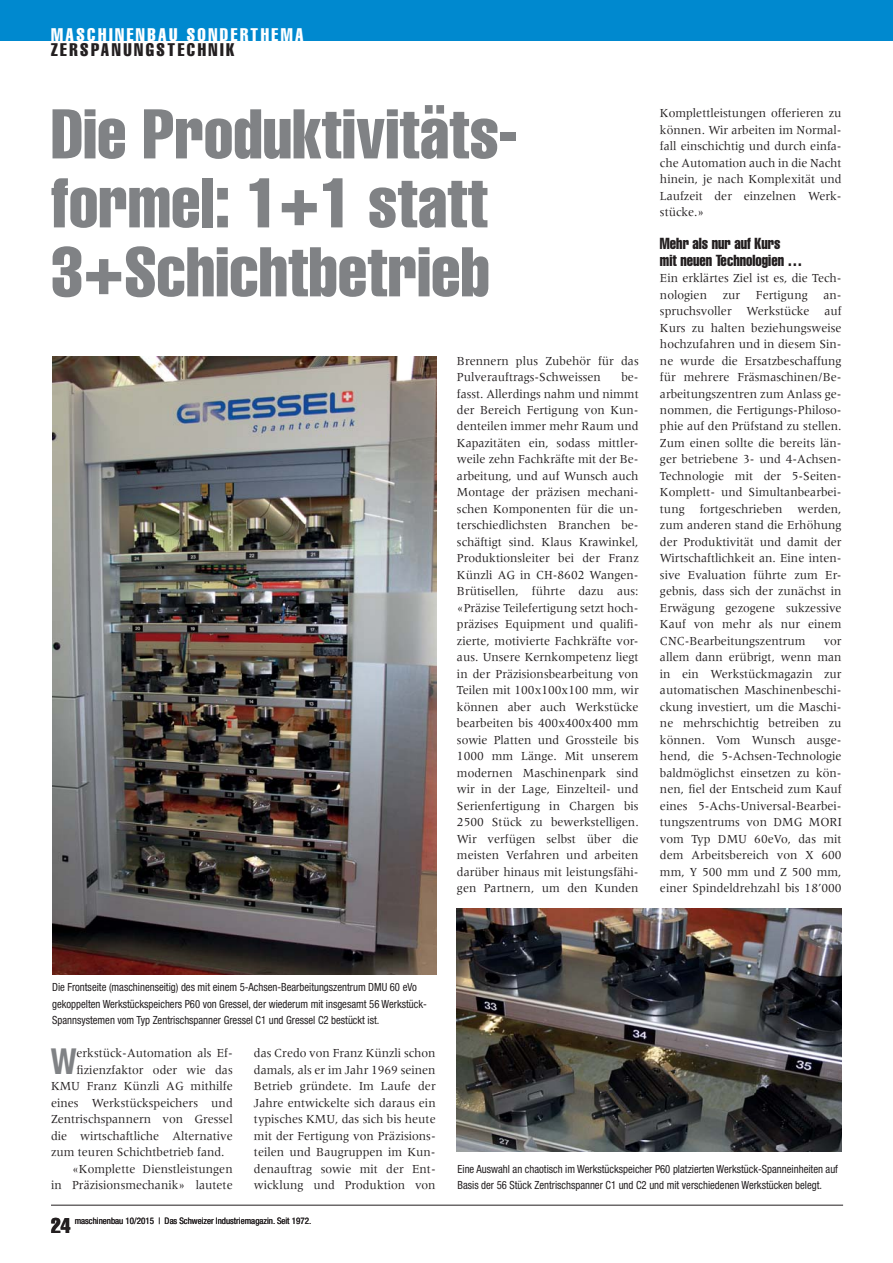
<style>
.page{position:relative;width:893px;height:1263px;background:#fff}
.page>*{position:absolute;margin:0;border:0;box-sizing:border-box;transform-origin:0 0}
.t1{font:extra-condensed 69px/69px "Helvetica";color:#808285}
.t2{font:700 condensed 35.85px "Helvetica Neue";color:#808285;scale:.95 1}
.t3{font:extra-condensed 21px "Helvetica";color:#231f20}
.t4{font:extra-condensed 18px "Helvetica";letter-spacing:.14em;color:#fff}
.t5{font:extra-condensed 18px "Helvetica";letter-spacing:.14em;color:#231f20}
.t6{font:extra-condensed 15.75px/16.5px "Helvetica";color:#231f20;scale:.95 1}
.t7{font:12.75px/16.5px "Meridien LT Std";color:#231f20;text-align:justify;scale:.95 1}
.t8{font:condensed 11.25px/16.5px "Helvetica Neue";color:#231f20;scale:.95 1}
.t9{font:condensed 9px "Helvetica Neue";color:#231f20}
</style>
<div class="page">
<hr style="left:51px;top:1205px;width:792px;height:1px;background:#231f20">
<div style="left:0;top:0;width:893px;height:41px;background:#0089cf"></div>
<img style="left:52px;top:356px;width:385px;height:619px">
<img style="left:457px;top:909px;width:385px;height:242px">
<h3 class="t4" style="left:51px;top:28px;width:254px">MASCHINENBAU SONDERTHEMA</h3>
<h3 class="t5" style="left:51px;top:43px;width:185px">ZERSPANUNGSTECHNIK</h3>
<h1 class="t1" style="left:51px;top:104px;width:467px">Die Produktivitäts&shy;formel: 1+1 statt<br>3+Schichtbetrieb</h1>
<p class="t7" style="left:660px;top:105px;width:193px">Komplettleistungen offerieren zu können. Wir arbeiten im Normal&shy;fall einschichtig und durch einfa&shy;che Automation auch in die Nacht hinein, je nach Komplexität und Laufzeit der einzelnen Werk&shy;stücke.»</p>
<p class="t6" style="left:660px;top:236px;width:152px">Mehr als nur auf Kurs<br>mit neuen Technologien …</p>
<p class="t7" style="left:660px;top:270px;width:193px">Ein erklärtes Ziel ist es, die Tech&shy;nologien zur Fertigung an&shy;spruchsvoller Werkstücke auf Kurs zu halten beziehungsweise hochzufahren und in diesem Sin&shy;ne wurde die Ersatzbeschaffung für mehrere Fräsmaschinen/Be&shy;arbeitungszentren zum Anlass ge&shy;nommen, die Fertigungs-Philoso&shy;phie auf den Prüfstand zu stellen.<br>Zum einen sollte die bereits län&shy;ger betriebene 3- und 4-Achsen-Technologie mit der 5-Seiten-Komplett- und Simultanbearbei&shy;tung fortgeschrieben werden, zum anderen stand die Erhöhung der Produktivität und damit der Wirtschaftlichkeit an. Eine inten&shy;sive Evaluation führte zum Er&shy;gebnis, dass sich der zunächst in Erwägung gezogene sukzessive Kauf von mehr als nur einem CNC-Bearbeitungszentrum</p>
<p class="t7" style="left:457px;top:353px;width:193px">Brennern plus Zubehör für das<br>Pulverauftrags-Schweissen</p>
<p class="t7" style="left:457px;top:369px;width:193px;text-indent:164px">be&shy;fasst. Allerdings nahm und nimmt der Bereich Fertigung von Kun&shy;denteilen immer mehr Raum und Kapazitäten ein, sodass mittler&shy;weile zehn Fachkräfte mit der Be&shy;arbeitung, und auf Wunsch auch Montage der präzisen mechani&shy;schen Komponenten für die un&shy;terschiedlichsten Branchen be&shy;schäftigt sind. Klaus Krawinkel, Produktionsleiter bei der Franz Künzli AG in CH-8602 Wangen-Brütisellen, führte dazu aus: «Präzise Teilefertigung setzt hoch&shy;präzises Equipment und qualifi&shy;zierte, motivierte Fachkräfte vor&shy;aus. Unsere Kernkompetenz liegt in der Präzisionsbearbeitung von Teilen mit 100x100x100 mm, wir können aber auch Werkstücke be arbeiten bis 400x400x400 mm sowie Platten und Grossteile bis 1000 mm Länge. Mit unserem modernen Maschinenpark sind wir in der Lage, Einzelteil- und Serienfertigung in Chargen bis 2500 Stück zu bewerkstelligen.<br>Wir verfügen selbst über die meisten Verfahren und arbeiten darüber hinaus mit leistungsfähi&shy;gen Partnern, um den Kunden</p>
<p class="t7" style="left:660px;top:633px;width:193px;text-indent:164px">vor allem dann erübrigt, wenn man in ein Werkstückmagazin zur automatischen Maschinenbeschi&shy;ckung investiert, um die Maschi&shy;ne mehrschichtig betreiben zu können. Vom Wunsch ausge&shy;hend, die 5-Achsen-Technologie baldmöglichst einsetzen zu kön&shy;nen, fiel der Entscheid zum Kauf eines 5-Achs-Universal-Bearbei&shy;tungszentrums von DMG MORI vom Typ DMU 60eVo, das mit dem Arbeitsbereich von X 600 mm, Y 500 mm und Z 500 mm, einer Spindeldrehzahl bis 18’000</p>
<p class="t8" style="left:52px;top:980px;width:396px">Die Frontseite (maschinenseitig) des mit einem 5-Achsen-Bearbeitungszentrum DMU 60 eVo gekoppelten Werkstückspeichers P60 von Gressel, der wiederum mit insgesamt 56 Werkstück-<br>Spannsystemen vom Typ Zentrischspanner Gressel C1 und Gressel C2 bestückt ist.</p>
<h2 class="t2" style="left:51px;top:1048px;width:29px">W</h2>
<p class="t7" style="left:77px;top:1046px;width:166px">erkstück-Automation als Ef-</p>
<p class="t7" style="left:77px;top:1062px;width:166px">fizienzfaktor oder wie das</p>
<p class="t7" style="left:51px;top:1079px;width:193px">KMU Franz Künzli AG mithilfe</p>
<p class="t7" style="left:51px;top:1095px;width:193px">eines Werkstückspeichers und</p>
<p class="t7" style="left:51px;top:1112px;width:193px">Zentrischspannern von Gressel</p>
<p class="t7" style="left:51px;top:1128px;width:193px">die wirtschaftliche Alternative</p>
<p class="t7" style="left:51px;top:1145px;width:184px">zum teuren Schichtbetrieb fand.</p>
<p class="t7" style="left:72px;top:1161px;width:170px">«Komplette Dienstleistungen</p>
<p class="t7" style="left:51px;top:1178px;width:193px">in Präzisionsmechanik» lautete</p>
<p class="t7" style="left:254px;top:1046px;width:193px">das Credo von Franz Künzli schon damals, als er im Jahr 1969 seinen Betrieb gründete. Im Laufe der Jahre entwickelte sich daraus ein typisches KMU, das sich bis heute mit der Fertigung von Präzisions&shy;teilen und Baugruppen im Kun&shy;denauftrag sowie mit der Ent&shy;wicklung und Produktion von</p>
<h3 class="t3" style="left:51px;top:1218px;width:21px">24</h3>
<p class="t9" style="left:75px;top:1218px;width:238px">maschinenbau 10/2015 | Das Schweizer Industriemagazin. Seit 1972.</p>
<p class="t8" style="left:457px;top:1161px;width:402px">Eine Auswahl an chaotisch im Werkstückspeicher P60 platzierten Werkstück-Spanneinheiten auf<br>Basis der 56 Stück Zentrischspanner C1 und C2 und mit verschiedenen Werkstücken belegt.</p>
</div>
